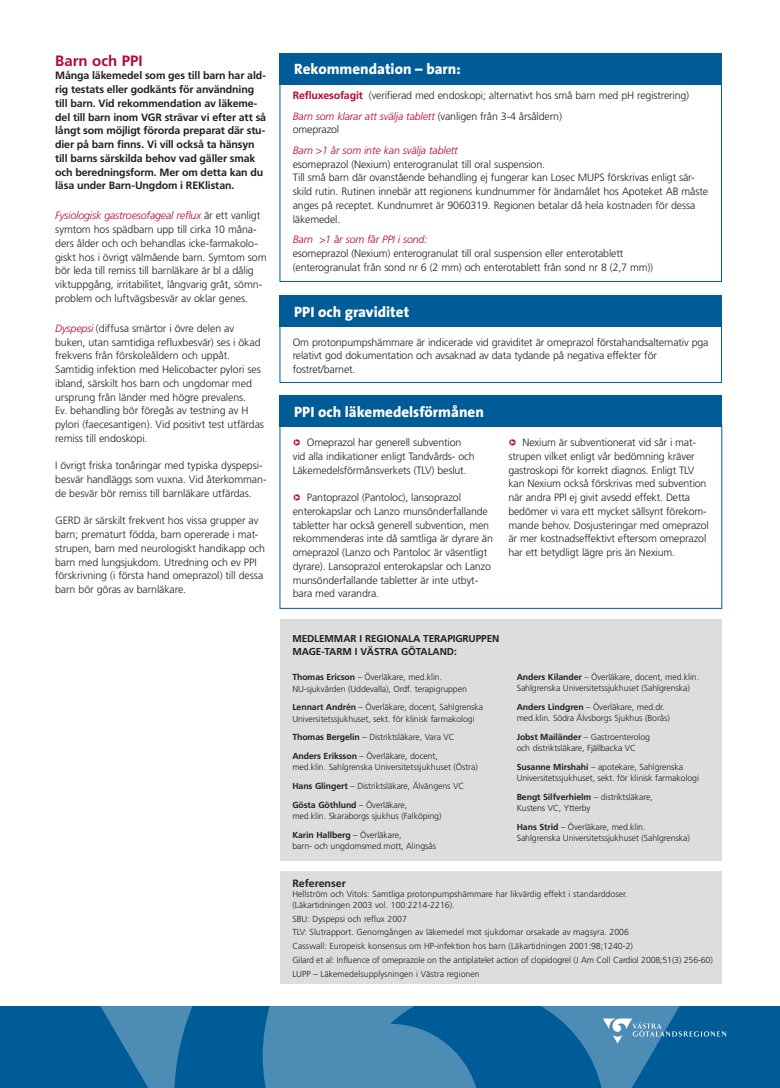
<style>
.page{position:relative;width:780px;height:1088px;background:#fff}
.page>*{position:absolute;margin:0;border:0;box-sizing:border-box;transform-origin:0 0}
.t1{font:800 15px "The Sans";color:#fff}
.t2{font:700 15px "Frutiger";color:#b50536}
.t3{font:300 10.62px/13.8px "Frutiger";letter-spacing:-.015em;color:#231f20}
.t4{font:700 10.62px/13.8px "Frutiger";letter-spacing:-.015em;color:#231f20}
.t5{font:italic 300 10.62px "Frutiger";letter-spacing:-.015em;color:#b50536}
.t6{font:700 10px "Frutiger";color:#231f20}
.t7{font:300 8.75px/11.2px "Frutiger";letter-spacing:-.01em;color:#231f20}
.s1{font-style:italic;color:#b50536}
.s2{font-weight:700;color:#b50536}
.s3{color:#b50536}
.s4{font-weight:700}
</style>
<div class="page">
<div style="left:279px;top:53px;width:442px;height:31px;background:#005c96"></div>
<div style="left:279px;top:324px;width:442px;height:59px;border:1px solid #005c96"></div>
<div style="left:280px;top:619px;width:441px;height:242px;background:#dcdddf"></div>
<div style="left:280px;top:871px;width:441px;height:113px;background:#dcdddf"></div>
<div style="left:279px;top:53px;width:442px;height:229px;border:1px solid #005c96"></div>
<div style="left:279px;top:295px;width:443px;height:31px;background:#005c96"></div>
<div style="left:279px;top:396px;width:443px;height:31px;background:#005c96"></div>
<div style="left:0;top:1006px;width:780px;height:82px;background:#005c96"></div>
<svg style="left:100px;top:1006px;width:163px;height:82px"></svg>
<svg style="left:263px;top:1006px;width:464px;height:82px;fill:#4c8cb5"></svg>
<svg style="left:603px;top:1018px;width:123px;height:25px"></svg>
<h1 class="t2" style="left:55px;top:52px;width:89px">Barn och PPI</h1>
<p class="t4" style="left:55px;top:69px;width:212px">Många läkemedel som ges till barn har ald&shy;rig testats eller godkänts för användning till barn. Vid rekommendation av läkeme&shy;del till barn inom VGR strävar vi efter att så långt som möjligt förorda preparat där stu&shy;dier på barn finns. Vi vill också ta hänsyn till barns särskilda behov vad gäller smak och beredningsform. Mer om detta kan du läsa under Barn-Ungdom i REKlistan.</p>
<p class="t3" style="left:55px;top:209px;width:213px"><span class="s1">Fysiologisk gastroesofageal reflux</span> är ett vanligt symtom hos spädbarn upp till cirka 10 måna&shy;ders ålder och och behandlas icke-farmakolo&shy;giskt hos i övrigt välmående barn. Symtom som bör leda till remiss till barnläkare är bl a dålig viktuppgång, irritabilitet, långvarig gråt, sömn&shy;problem och luftvägsbesvär av oklar genes.</p>
<p class="t3" style="left:55px;top:322px;width:210px"><span class="s1">Dyspepsi</span> (diffusa smärtor i övre delen av buken, utan samtidiga refluxbesvär) ses i ökad frekvens från förskoleåldern och uppåt.<br>Samtidig infektion med Helicobacter pylori ses ibland, särskilt hos barn och ungdomar med ursprung från länder med högre prevalens.<br>Ev. behandling bör föregås av testning av H pylori (faecesantigen). Vid positivt test utfärdas remiss till endoskopi.</p>
<p class="t3" style="left:55px;top:459px;width:213px">I övrigt friska tonåringar med typiska dyspepsi&shy;besvär handläggs som vuxna. Vid återkomman&shy;de besvär bör remiss till barnläkare utfärdas.</p>
<p class="t3" style="left:55px;top:514px;width:211px">GERD är särskilt frekvent hos vissa grupper av barn; prematurt födda, barn opererade i mat&shy;strupen, barn med neurologiskt handikapp och barn med lungsjukdom. Utredning och ev PPI förskrivning (i första hand omeprazol) till dessa barn bör göras av barnläkare.</p>
<h1 class="t1" style="left:294px;top:57px;width:168px">Rekommendation – barn:</h1>
<p class="t3" style="left:293px;top:85px;width:398px;line-height:20.6px"><span class="s2">Refluxesofagit</span> (verifierad med endoskopi; alternativt hos små barn med pH registrering)<br><span class="s1">Barn som klarar att svälja tablett</span> (vanligen från 3-4 årsåldern)</p>
<p class="t3" style="left:293px;top:123px;width:48px">omeprazol</p>
<p class="t5" style="left:293px;top:144px;width:166px">Barn &gt;1 år som inte kan svälja tablett</p>
<p class="t3" style="left:293px;top:157px;width:417px">esomeprazol (Nexium) enterogranulat till oral suspension.<br>Till små barn där ovanstående behandling ej fungerar kan Losec M UPS förskrivas enligt sär&shy;skild rutin. Rutinen innebär att regionens kundnummer för ändamålet hos Apoteket AB måste anges på receptet. Kundnumret är 9060319. Regionen betalar då hela kostnaden för dessa läkemedel.</p>
<p class="t5" style="left:293px;top:234px;width:136px">Barn &gt;1 år som får PPI i sond:</p>
<p class="t3" style="left:293px;top:247px;width:362px">esomeprazol (Nexium) enterogranulat till oral suspension eller enterotablett (enterogranulat från sond nr 6 (2 mm) och enterotablett från sond nr 8 (2,7 mm))</p>
<h1 class="t1" style="left:294px;top:299px;width:117px">PPI och graviditet</h1>
<p class="t3" style="left:293px;top:335px;width:417px">Om protonpumpshämmare är indicerade vid graviditet är omeprazol förstahandsalternativ pga relativt god dokumentation och avsaknad av data tydande på negativa effekter för fostret/barnet.</p>
<h1 class="t1" style="left:294px;top:399px;width:191px">PPI och läkemedelsförmånen</h1>
<p class="t3" style="left:293px;top:436px;width:183px"><span class="s3">❑</span> Omeprazol har generell subvention vid alla indikationer enligt Tandvårds- och<br>Läkemedelsförmånsverkets (TLV) beslut.</p>
<p class="t3" style="left:293px;top:491px;width:202px"><span class="s3">❑</span> Pantoprazol (Pantoloc), lansoprazol enterokapslar och Lanzo munsönderfallande tabletter har också generell subvention, men rekommenderas inte då samtliga är dyrare än omeprazol (Lanzo och Pantoloc är väsentligt dyrare). Lansoprazol enterokapslar och Lanzo munsönderfallande tabletter är inte utbyt&shy;bara med varandra.</p>
<p class="t3" style="left:508px;top:436px;width:202px"><span class="s3">❑</span> Nexium är subventionerat vid sår i mat&shy;strupen vilket enligt vår bedömning kräver gastroskopi för korrekt diagnos. Enligt TLV kan Nexium också förskrivas med subvention när andra PPI ej givit avsedd effekt. Detta bedömer vi vara ett mycket sällsynt förekom&shy;mande behov. Dosjusteringar med omeprazol är mer kostnadseffektivt eftersom omeprazol har ett betydligt lägre pris än Nexium.</p>
<p class="t6" style="left:292px;top:632px;width:9px">medlemmar</p>
<p class="t6" style="left:359px;top:632px;width:13px">i regionala</p>
<p class="t6" style="left:423px;top:632px;width:7px">terapigruppen</p>
<p class="t6" style="left:292px;top:646px;width:8px">mage</p>
<p class="t6" style="left:321px;top:646px;width:11px">-tarm</p>
<p class="t6" style="left:355px;top:646px;width:27px">i västra</p>
<p class="t6" style="left:401px;top:646px;width:8px">götaland</p>
<p class="t6" style="left:454px;top:646px;width:4px">:</p>
<p class="t7" style="left:292px;top:672px;width:176px"><span class="s4">Thomas Ericson</span> – Överläkare, med.klin.<br>NU-sjukvården (Uddevalla), Ordf. terapigruppen</p>
<p class="t7" style="left:292px;top:702px;width:192px"><span class="s4">Lennart Andrén</span> – Överläkare, docent, Sahlgrenska<br>Universitetssjukhuset, sekt. för klinisk farmakologi</p>
<p class="t7" style="left:292px;top:728px;width:164px;line-height:18.8px"><span class="s4">Thomas Bergelin</span> – Distriktsläkare, Vara VC<br><span class="s4">Anders Eriksson</span> – Överläkare, docent,</p>
<p class="t7" style="left:292px;top:758px;width:187px;line-height:18.8px">med.klin. Sahlgrenska Universitetssjukhuset (Östra)<br><span class="s4">Hans Glingert</span> – Distriktsläkare, Älvängens VC<br><span class="s4">Gösta Göthlund</span> – Överläkare,</p>
<p class="t7" style="left:292px;top:807px;width:151px;line-height:18.8px">med.klin. Skaraborgs sjukhus (Falköping)<br><span class="s4">Karin Hallberg</span> – Överläkare,</p>
<p class="t7" style="left:292px;top:840px;width:145px">barn- och ungdomsmed.mott, Alingsås</p>
<p class="t7" style="left:516px;top:671px;width:184px"><span class="s4">Anders Kilander</span> – Överläkare, docent, med.klin.<br>Sahlgrenska Universitetssjukhuset (Sahlgrenska)</p>
<p class="t7" style="left:516px;top:701px;width:155px"><span class="s4">Anders Lindgren</span> – Överläkare, med.dr. med.klin. Södra Älvsborgs Sjukhus (Borås)</p>
<p class="t7" style="left:516px;top:731px;width:135px"><span class="s4">Jobst Mailänder</span> – Gastroenterolog och distriktsläkare, Fjällbacka VC</p>
<p class="t7" style="left:516px;top:761px;width:184px"><span class="s4">Susanne Mirshahi</span> – apotekare, Sahlgrenska<br>Universitetssjukhuset, sekt. för klinisk farmakologi</p>
<p class="t7" style="left:516px;top:791px;width:137px"><span class="s4">Bengt Silfverhielm</span> – distriktsläkare,<br>Kustens VC, Ytterby</p>
<p class="t7" style="left:516px;top:821px;width:175px"><span class="s4">Hans Strid</span> – Överläkare, med.klin.<br>Sahlgrenska Universitetssjukhuset (Sahlgrenska)</p>
<p class="t4" style="left:292px;top:876px;width:55px">Referenser</p>
<p class="t7" style="left:292px;top:889px;width:337px;line-height:10.5px">Hellström och Vitols: Samtliga protonpumpshämmare har likvärdig effekt i standarddoser. (Läkartidningen 2003 vol. 100:2214-2216).</p>
<p class="t7" style="left:292px;top:912px;width:422px;line-height:13.8px">SBU: Dyspepsi och reflux 2007<br>TLV: Slutrapport. Genomgången av läkemedel mot sjukdomar orsakade av magsyra. 2006<br>Casswall: Europeisk konsensus om HP-infektion hos barn (Läkartidningen 2001:98;1240-2)<br>Gilard et al: Influence of omeprazole on the antiplatelet action of clopidogrel (J Am Coll Cardiol 2008;51(3) 256-60)<br>LUPP – Läkemedelsupplysningen i Västra regionen</p>
</div>
